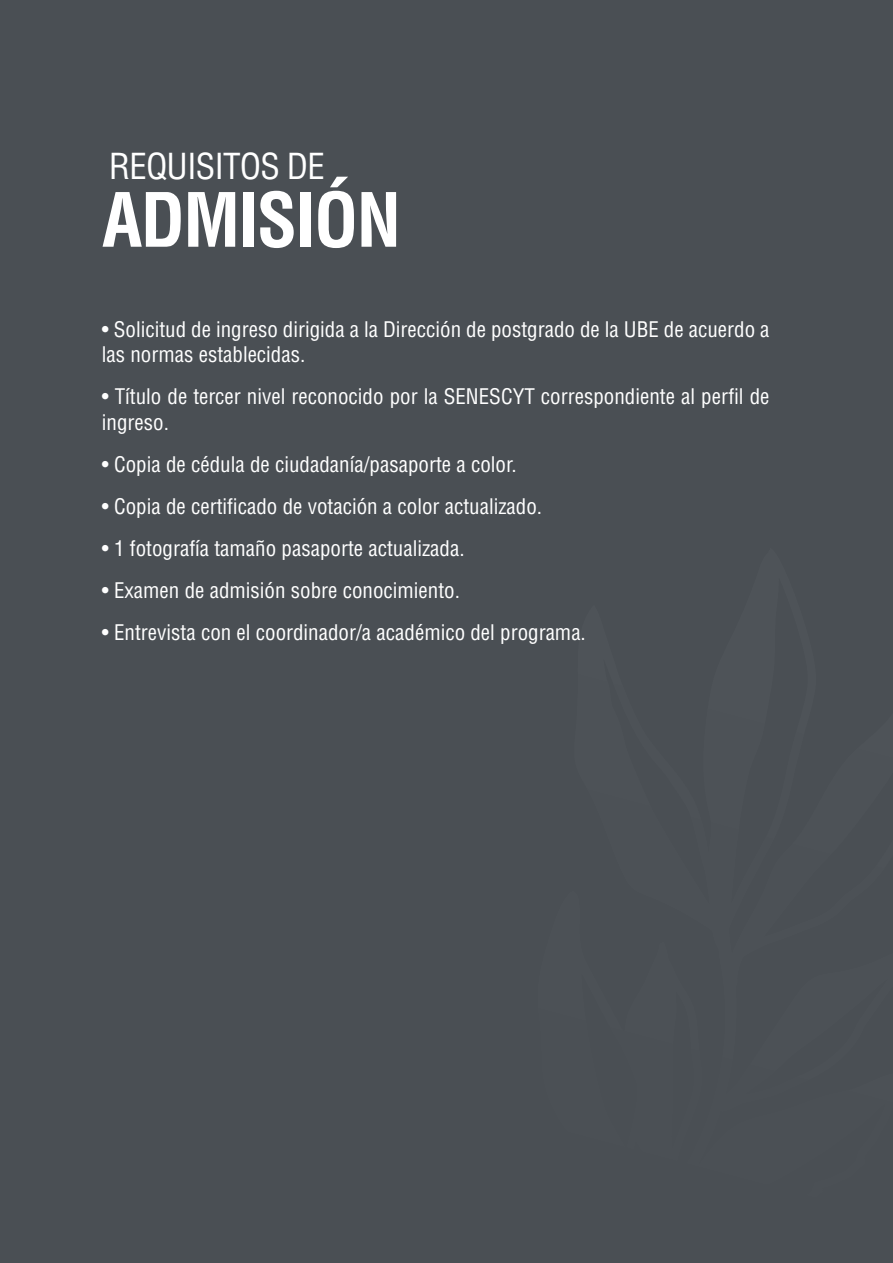
<style>
.page{position:relative;width:893px;height:1263px;background:#4a4f54}
.page>*{position:absolute;margin:0;border:0;box-sizing:border-box;transform-origin:0 0}
.t1{font:700 condensed 72.9px "Helvetica LT Std";letter-spacing:-.025em;color:#fff}
.t2{font:condensed 34.95px "Helvetica LT Std";letter-spacing:-.025em;color:#fff}
.t3{font:condensed 21px/25.5px "Helvetica LT Std";color:#fff}
</style>
<div class="page">
<h2 class="t2" style="left:109px;top:144px;width:217px">REQUISITOS DE</h2>
<h1 class="t1" style="left:102px;top:174px;width:301px">ADMISIÓN</h1>
<p class="t3" style="left:102px;top:316px;width:669px">• Solicitud de ingreso dirigida a la Dirección de postgrado de la UBE de acuerdo a las normas establecidas.</p>
<p class="t3" style="left:102px;top:383px;width:669px">• Título de tercer nivel reconocido por la SENESCYT correspondiente al perfil de ingreso.</p>
<p class="t3" style="left:102px;top:451px;width:416px">• Copia de cédula de ciudadanía/pasaporte a color.</p>
<p class="t3" style="left:102px;top:493px;width:442px">• Copia de certificado de votación a color actualizado.</p>
<p class="t3" style="left:102px;top:535px;width:364px">• 1 fotografía tamaño pasaporte actualizada.</p>
<p class="t3" style="left:102px;top:577px;width:360px">• Examen de admisión sobre conocimiento.</p>
<p class="t3" style="left:102px;top:619px;width:485px">• Entrevista con el coordinador/a académico del programa.</p>
</div>
